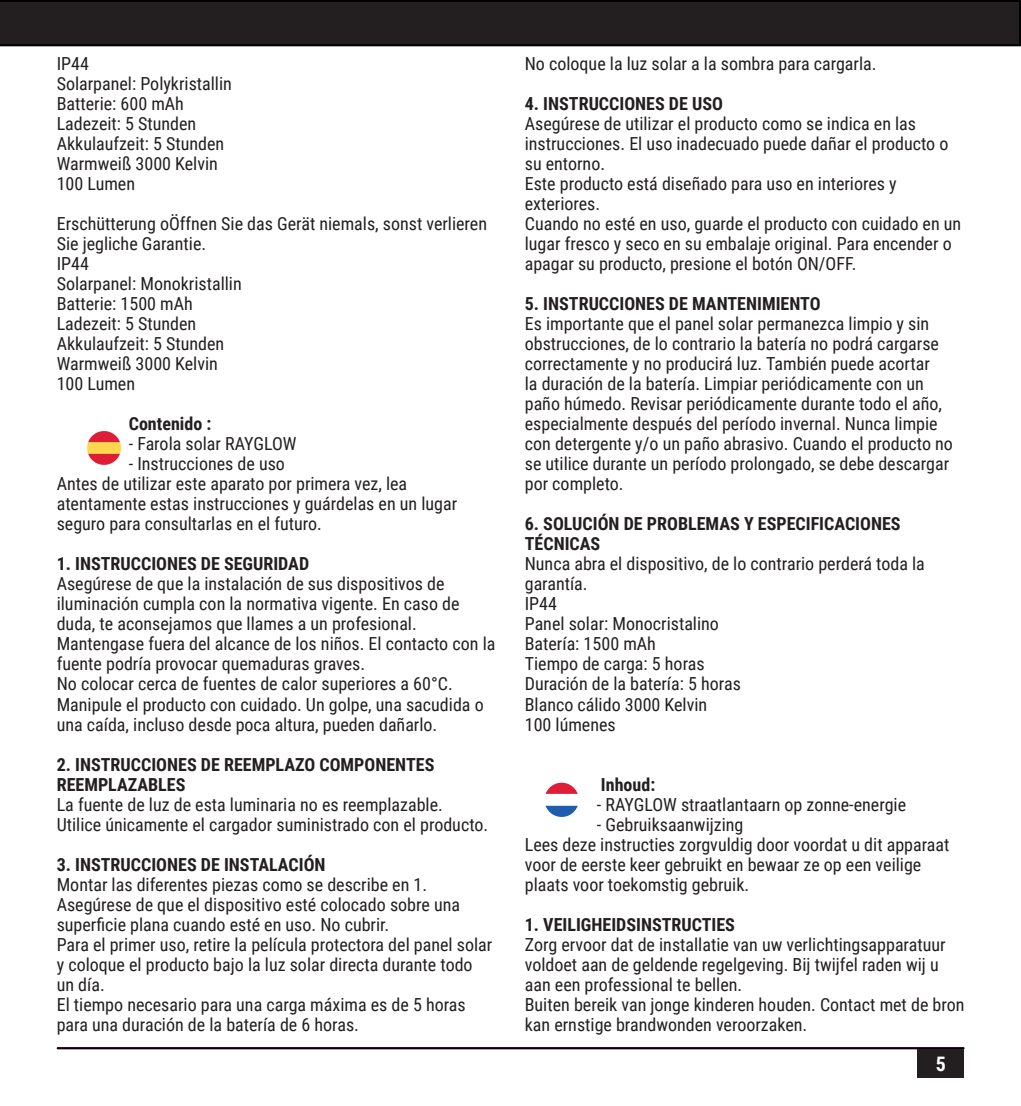
<style>
.page{position:relative;width:1021px;height:1106px;background:#fff}
.page>*{position:absolute;margin:0;border:0;box-sizing:border-box;transform-origin:0 0}
.t1{font:700 20px "Roboto Condensed";color:#fff}
.t2{font:18px/20px "Roboto Condensed";color:#231f20}
.t3{font:700 18px/20px "Roboto Condensed";color:#231f20}
</style>
<div class="page">
<div style="left:917px;top:1049px;width:47px;height:28px;background:#231f20"></div>
<svg style="left:87px;top:431px;width:34px;height:34px"></svg>
<svg style="left:0;top:0;width:1020px;height:46px;background:#201c1d"></svg>
<hr style="left:58px;top:1047px;width:905px;height:2px;background:#000115">
<svg style="left:545px;top:782px;width:32px;height:12px"></svg>
<svg style="left:545px;top:805px;width:32px;height:12px"></svg>
<p class="t2" style="left:57px;top:53px;width:34px">IP44</p>
<p class="t2" style="left:57px;top:73px;width:177px">Solarpanel: Polykristallin</p>
<p class="t2" style="left:57px;top:93px;width:129px">Batterie: 600 mAh</p>
<p class="t2" style="left:57px;top:113px;width:141px">Ladezeit: 5 Stunden</p>
<p class="t2" style="left:57px;top:133px;width:169px">Akkulaufzeit: 5 Stunden</p>
<p class="t2" style="left:57px;top:153px;width:163px">Warmweiß 3000 Kelvin</p>
<p class="t2" style="left:57px;top:173px;width:80px">100 Lumen</p>
<p class="t2" style="left:57px;top:213px;width:432px">Erschütterung oÖffnen Sie das Gerät niemals, sonst verlieren<br>Sie jegliche Garantie.</p>
<p class="t2" style="left:57px;top:253px;width:34px">IP44</p>
<p class="t2" style="left:57px;top:273px;width:186px">Solarpanel: Monokristallin</p>
<p class="t2" style="left:57px;top:293px;width:138px">Batterie: 1500 mAh</p>
<p class="t2" style="left:57px;top:313px;width:141px">Ladezeit: 5 Stunden</p>
<p class="t2" style="left:57px;top:333px;width:169px">Akkulaufzeit: 5 Stunden</p>
<p class="t2" style="left:57px;top:353px;width:163px">Warmweiß 3000 Kelvin</p>
<p class="t2" style="left:57px;top:373px;width:80px">100 Lumen</p>
<p class="t3" style="left:129px;top:413px;width:84px">Contenido :</p>
<p class="t2" style="left:129px;top:433px;width:169px">- Farola solar RAYGLOW</p>
<p class="t2" style="left:129px;top:453px;width:158px">- Instrucciones de uso</p>
<p class="t2" style="left:57px;top:473px;width:402px">Antes de utilizar este aparato por primera vez, lea atentamente estas instrucciones y guárdelas en un lugar seguro para consultarlas en el futuro.</p>
<p class="t3" style="left:57px;top:553px;width:254px">1. INSTRUCCIONES DE SEGURIDAD</p>
<p class="t2" style="left:57px;top:573px;width:404px">Asegúrese de que la instalación de sus dispositivos de iluminación cumpla con la normativa vigente. En caso de duda, te aconsejamos que llames a un profesional.</p>
<p class="t2" style="left:57px;top:633px;width:440px">Mantengase fuera del alcance de los niños. El contacto con la fuente podría provocar quemaduras graves.</p>
<p class="t2" style="left:57px;top:673px;width:397px">No colocar cerca de fuentes de calor superiores a 60°C.</p>
<p class="t2" style="left:57px;top:693px;width:428px">Manipule el producto con cuidado. Un golpe, una sacudida o una caída, incluso desde poca altura, pueden dañarlo.</p>
<p class="t3" style="left:57px;top:753px;width:379px">2. INSTRUCCIONES DE REEMPLAZO COMPONENTES<br>REEMPLAZABLES</p>
<p class="t2" style="left:57px;top:793px;width:387px">La fuente de luz de esta luminaria no es reemplazable.</p>
<p class="t2" style="left:57px;top:813px;width:433px">Utilice únicamente el cargador suministrado con el producto.</p>
<p class="t3" style="left:57px;top:853px;width:270px">3. INSTRUCCIONES DE INSTALACIÓN</p>
<p class="t2" style="left:57px;top:873px;width:372px">Montar las diferentes piezas como se describe en 1.</p>
<p class="t2" style="left:57px;top:893px;width:405px">Asegúrese de que el dispositivo esté colocado sobre una superficie plana cuando esté en uso. No cubrir.</p>
<p class="t2" style="left:57px;top:933px;width:437px">Para el primer uso, retire la película protectora del panel solar y coloque el producto bajo la luz solar directa durante todo un día.</p>
<p class="t2" style="left:57px;top:993px;width:410px">El tiempo necesario para una carga máxima es de 5 horas para una duración de la batería de 6 horas.</p>
<p class="t2" style="left:525px;top:53px;width:353px">No coloque la luz solar a la sombra para cargarla.</p>
<p class="t3" style="left:525px;top:93px;width:200px">4. INSTRUCCIONES DE USO</p>
<p class="t2" style="left:525px;top:113px;width:425px">Asegúrese de utilizar el producto como se indica en las instrucciones. El uso inadecuado puede dañar el producto o su entorno.</p>
<p class="t2" style="left:525px;top:173px;width:373px">Este producto está diseñado para uso en interiores y exteriores.</p>
<p class="t2" style="left:525px;top:213px;width:438px">Cuando no esté en uso, guarde el producto con cuidado en un lugar fresco y seco en su embalaje original. Para encender o apagar su producto, presione el botón ON/OFF.</p>
<p class="t3" style="left:525px;top:293px;width:297px">5. INSTRUCCIONES DE MANTENIMIENTO</p>
<p class="t2" style="left:525px;top:313px;width:429px">Es importante que el panel solar permanezca limpio y sin obstrucciones, de lo contrario la batería no podrá cargarse correctamente y no producirá luz. También puede acortar<br>la duración de la batería. Limpiar periódicamente con un paño húmedo. Revisar periódicamente durante todo el año, especialmente después del período invernal. Nunca limpie con detergente y/o un paño abrasivo. Cuando el producto no se utilice durante un período prolongado, se debe descargar por completo.</p>
<p class="t3" style="left:525px;top:513px;width:377px">6. SOLUCIÓN DE PROBLEMAS Y ESPECIFICACIONES<br>TÉCNICAS</p>
<p class="t2" style="left:525px;top:553px;width:401px">Nunca abra el dispositivo, de lo contrario perderá toda la garantía.</p>
<p class="t2" style="left:525px;top:593px;width:34px">IP44</p>
<p class="t2" style="left:525px;top:613px;width:196px">Panel solar: Monocristalino</p>
<p class="t2" style="left:525px;top:633px;width:133px">Batería: 1500 mAh</p>
<p class="t2" style="left:525px;top:653px;width:181px">Tiempo de carga: 5 horas</p>
<p class="t2" style="left:525px;top:673px;width:217px">Duración de la batería: 5 horas</p>
<p class="t2" style="left:525px;top:693px;width:184px">Blanco cálido 3000 Kelvin</p>
<p class="t2" style="left:525px;top:713px;width:92px">100 lúmenes</p>
<p class="t3" style="left:601px;top:773px;width:56px">Inhoud:</p>
<p class="t2" style="left:597px;top:793px;width:311px">- RAYGLOW straatlantaarn op zonne-energie</p>
<p class="t2" style="left:597px;top:813px;width:148px">- Gebruiksaanwijzing</p>
<p class="t2" style="left:525px;top:833px;width:426px">Lees deze instructies zorgvuldig door voordat u dit apparaat voor de eerste keer gebruikt en bewaar ze op een veilige plaats voor toekomstig gebruik.</p>
<p class="t3" style="left:525px;top:913px;width:212px">1. VEILIGHEIDSINSTRUCTIES</p>
<p class="t2" style="left:525px;top:933px;width:422px">Zorg ervoor dat de installatie van uw verlichtingsapparatuur voldoet aan de geldende regelgeving. Bij twijfel raden wij u aan een professional te bellen.</p>
<p class="t2" style="left:525px;top:993px;width:441px">Buiten bereik van jonge kinderen houden. Contact met de bron kan ernstige brandwonden veroorzaken.</p>
<p class="t1" style="left:935px;top:1049px;width:12px">5</p>
</div>
